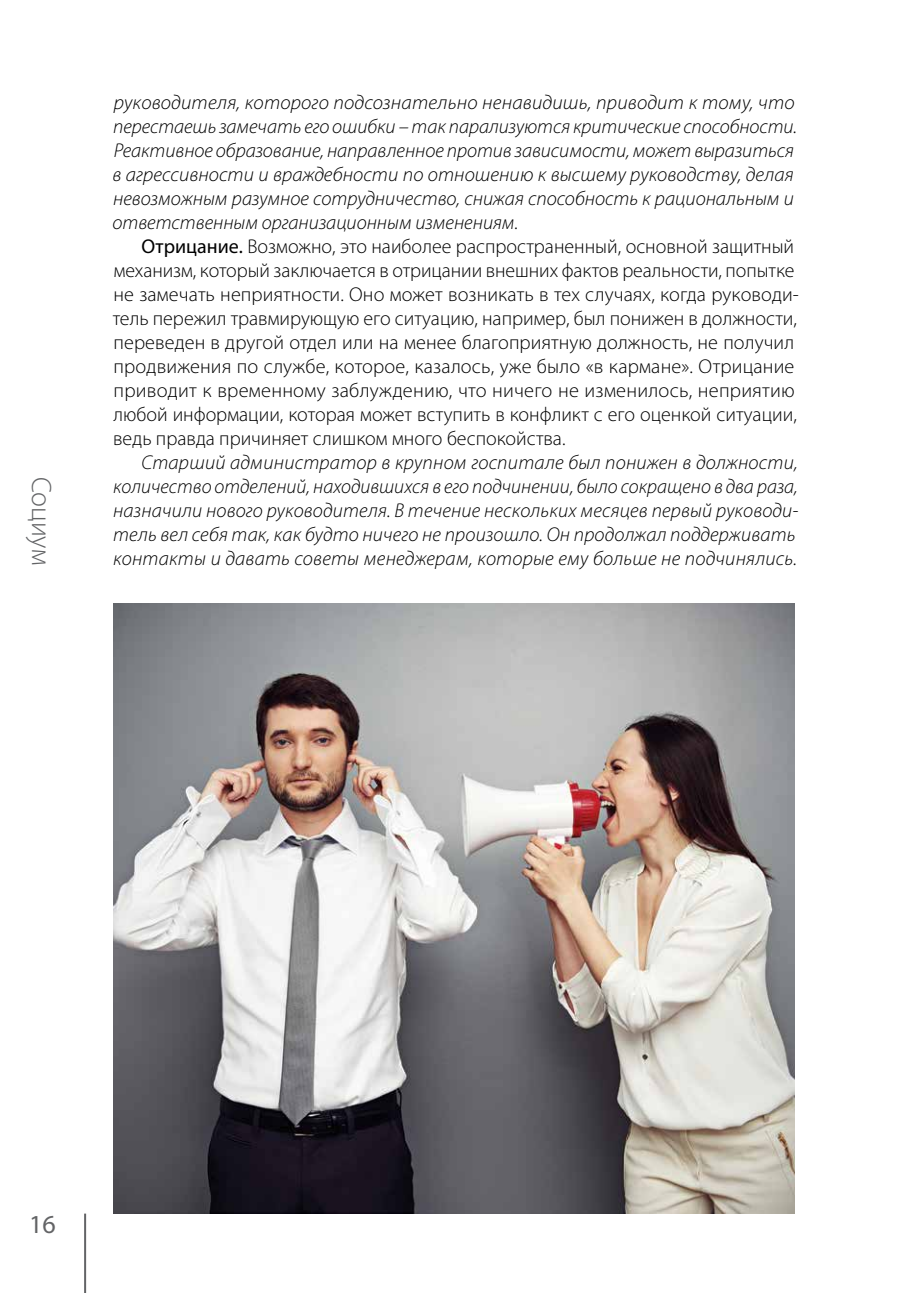
<style>
.page{position:relative;width:908px;height:1293px;background:#fff}
.page>*{position:absolute;margin:0;border:0;box-sizing:border-box;transform-origin:0 0}
.t1{font:300 28px "Myriad Pro";letter-spacing:-.005em;color:#636466}
.t2{font:26px "Myriad Pro";color:#636466}
.t3{font:italic 300 20px/24px "Myriad Pro";letter-spacing:.005em;color:#000}
.t4{font:300 20px/24px "Myriad Pro";color:#000}
.s1{font-weight:400}
</style>
<div class="page">
<hr style="left:84px;top:1213px;width:2px;height:80px;background:#636466">
<img style="left:113px;top:603px;width:681px;height:610px">
<h1 class="t1" style="left:58px;top:476px;width:90px;rotate:90deg">Социум</h1>
<p class="t3" style="left:112px;top:91px;width:685px">руководителя, которого подсознательно ненавидишь, приводит к тому, что перестаешь замечать его ошибки – так парализуются критические способности.<br>Реактивное образование, направленное против зависимости, может выразиться в агрессивности и враждебности по отношению к высшему руководству, делая невозможным разумное сотрудничество, снижая способность к рациональным и ответственным организационным изменениям.</p>
<p class="t4" style="left:113px;top:234px;width:687px;text-indent:29px"><span class="s1">Отрицание.</span> Возможно, это наиболее распространенный, основной защитный механизм, который заключается в отрицании внешних фактов реальности, попытке не замечать неприятности. Оно может возникать в тех случаях, когда руководи&shy;тель пережил травмирующую его ситуацию, например, был понижен в должности, переведен в другой отдел или на менее благоприятную должность, не получил продвижения по службе, которое, казалось, уже было «в кармане». Отрицание приводит к временному заблуждению, что ничего не изменилось, неприятию любой информации, которая может вступить в конфликт с его оценкой ситуации, ведь правда причиняет слишком много беспокойства.</p>
<p class="t3" style="left:113px;top:451px;width:686px;text-indent:28px">Старший администратор в крупном госпитале был понижен в должности, количество отделений, находившихся в его подчинении, было сокращено в два раза, назначили нового руководителя. В течение нескольких месяцев первый руководи&shy;тель вел себя так, как будто ничего не произошло. Он продолжал поддерживать контакты и давать советы менеджерам, которые ему больше не подчинялись.</p>
<h2 class="t2" style="left:29px;top:1210px;width:28px">16</h2>
</div>
